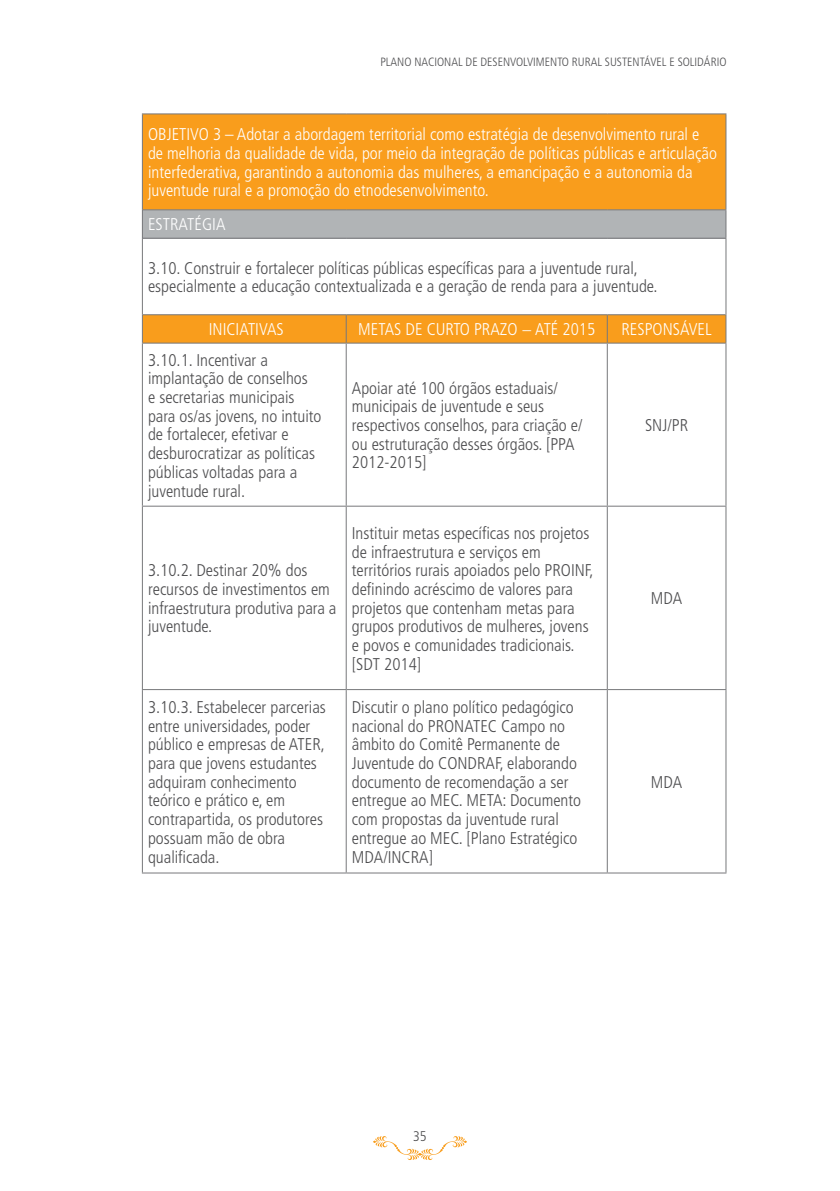
<style>
.page{position:relative;width:840px;height:1191px;background:#fff}
.page>*{position:absolute;margin:0;border:0;box-sizing:border-box;transform-origin:0 0}
.t1{font:300 condensed 17px/18.6px "Frutiger LT Std";color:#4d4d4f}
.t2{font:300 condensed 17px/18.6px "Frutiger LT Std";color:#fff}
.t3{font:300 condensed 14px "Frutiger LT Std";color:#4d4d4f}
.t4{font:300 condensed 12px "Frutiger LT Std";color:#4d4d4f}
</style>
<div class="page">
<svg style="left:373px;top:1136px;width:93px;height:24px"></svg>
<svg style="left:143px;top:114px;width:582px;height:228px;fill:#f99d1c"></svg>
<div style="left:142px;top:210px;width:583px;height:28px;background:#b1b4b6"></div>
<svg style="left:142px;top:210px;width:1px;height:28px"></svg>
<hr style="left:143px;top:209px;width:203px;height:1px;background:#77787b">
<hr style="left:346px;top:209px;width:261px;height:1px;background:#77787b">
<hr style="left:607px;top:209px;width:119px;height:1px;background:#77787b">
<svg style="left:725px;top:210px;width:1px;height:28px"></svg>
<hr style="left:143px;top:238px;width:203px;height:1px;background:#77787b">
<hr style="left:346px;top:238px;width:261px;height:1px;background:#77787b">
<hr style="left:607px;top:238px;width:119px;height:1px;background:#77787b">
<hr style="left:142px;top:113px;width:204px;height:1px;background:#77787b">
<hr style="left:142px;top:114px;width:1px;height:96px;background:#77787b">
<hr style="left:346px;top:113px;width:261px;height:1px;background:#77787b">
<hr style="left:607px;top:113px;width:119px;height:1px;background:#77787b">
<hr style="left:725px;top:114px;width:1px;height:95px;background:#77787b">
<hr style="left:142px;top:238px;width:1px;height:77px;background:#77787b">
<hr style="left:725px;top:239px;width:1px;height:76px;background:#77787b">
<svg style="left:142px;top:315px;width:1px;height:27px"></svg>
<svg style="left:725px;top:315px;width:1px;height:27px"></svg>
<hr style="left:142px;top:342px;width:204px;height:1px;background:#77787b">
<hr style="left:142px;top:343px;width:1px;height:162px;background:#77787b">
<hr style="left:346px;top:342px;width:261px;height:1px;background:#77787b">
<hr style="left:607px;top:342px;width:119px;height:1px;background:#77787b">
<hr style="left:725px;top:343px;width:1px;height:162px;background:#77787b">
<hr style="left:142px;top:506px;width:1px;height:183px;background:#77787b">
<hr style="left:725px;top:506px;width:1px;height:183px;background:#77787b">
<hr style="left:142px;top:690px;width:1px;height:182px;background:#77787b">
<hr style="left:725px;top:690px;width:1px;height:182px;background:#77787b">
<hr style="left:143px;top:314px;width:203px;height:1px;background:#77787b">
<hr style="left:346px;top:314px;width:261px;height:1px;background:#77787b">
<svg style="left:345px;top:315px;width:1px;height:27px"></svg>
<hr style="left:607px;top:314px;width:118px;height:1px;background:#77787b">
<svg style="left:606px;top:315px;width:1px;height:27px"></svg>
<hr style="left:345px;top:343px;width:1px;height:162px;background:#77787b">
<hr style="left:606px;top:343px;width:1px;height:162px;background:#77787b">
<hr style="left:345px;top:506px;width:1px;height:183px;background:#77787b">
<hr style="left:606px;top:506px;width:1px;height:183px;background:#77787b">
<hr style="left:345px;top:690px;width:1px;height:182px;background:#77787b">
<hr style="left:606px;top:690px;width:1px;height:182px;background:#77787b">
<hr style="left:142px;top:505px;width:204px;height:1px;background:#77787b">
<hr style="left:346px;top:505px;width:261px;height:1px;background:#77787b">
<hr style="left:607px;top:505px;width:119px;height:1px;background:#77787b">
<hr style="left:142px;top:689px;width:204px;height:1px;background:#77787b">
<hr style="left:346px;top:689px;width:261px;height:1px;background:#77787b">
<hr style="left:607px;top:689px;width:119px;height:1px;background:#77787b">
<hr style="left:142px;top:872px;width:204px;height:1px;background:#77787b">
<hr style="left:346px;top:872px;width:261px;height:1px;background:#77787b">
<hr style="left:607px;top:872px;width:119px;height:1px;background:#77787b">
<p class="t4" style="left:380px;top:55px;width:347px">PLANO NACIONAL DE DESENVOLVIMENTO RURAL SUSTENTÁVEL E SOLIDÁRIO</p>
<p class="t2" style="left:148px;top:125px;width:570px">OBJETIVO 3 – Adotar a abordagem territorial como estratégia de desenvolvimento rural e de melhoria da qualidade de vida, por meio da integração de políticas públicas e articulação interfederativa, garantindo a autonomia das mulheres, a emancipação e a autonomia da juventude rural e a promoção do etnodesenvolvimento.</p>
<p class="t2" style="left:148px;top:215px;width:79px">ESTRATÉGIA</p>
<p class="t1" style="left:148px;top:258px;width:510px">3.10. Construir e fortalecer políticas públicas específicas para a juventude rural, especialmente a educação contextualizada e a geração de renda para a juventude.</p>
<p class="t2" style="left:209px;top:320px;width:76px">INICIATIVAS</p>
<p class="t2" style="left:358px;top:320px;width:238px">METAS DE CURTO PRAZO − ATÉ 2015</p>
<p class="t2" style="left:621px;top:320px;width:92px">RESPONSÁVEL</p>
<p class="t1" style="left:148px;top:350px;width:175px">3.10.1. Incentivar a implantação de conselhos<br>e secretarias municipais para os/as jovens, no intuito de fortalecer, efetivar e desburocratizar as políticas públicas voltadas para a juventude rural.</p>
<p class="t1" style="left:351px;top:379px;width:232px">Apoiar até 100 órgãos estaduais/ municipais de juventude e seus respectivos conselhos, para criação e/ ou estruturação desses órgãos. [PPA<br>2012-2015]</p>
<p class="t1" style="left:644px;top:416px;width:45px">SNJ/PR</p>
<p class="t1" style="left:148px;top:561px;width:190px">3.10.2. Destinar 20% dos recursos de investimentos em infraestrutura produtiva para a juventude.</p>
<p class="t1" style="left:351px;top:524px;width:243px">Instituir metas específicas nos projetos de infraestrutura e serviços em territórios rurais apoiados pelo PROINF, definindo acréscimo de valores para projetos que contenham metas para grupos produtivos de mulheres, jovens e povos e comunidades tradicionais. [SDT 2014]</p>
<p class="t1" style="left:148px;top:698px;width:179px">3.10.3. Estabelecer parcerias entre universidades, poder público e empresas de ATER, para que jovens estudantes adquiram conhecimento teórico e prático e, em contrapartida, os produtores possuam mão de obra qualificada.</p>
<p class="t1" style="left:351px;top:698px;width:231px">Discutir o plano político pedagógico nacional do PRONATEC Campo no âmbito do Comitê Permanente de<br>Juventude do CONDRAF, elaborando documento de recomendação a ser entregue ao MEC. META: Documento com propostas da juventude rural entregue ao MEC. [Plano Estratégico<br>MDA/INCRA]</p>
<p class="t1" style="left:650px;top:589px;width:33px">MDA</p>
<p class="t1" style="left:650px;top:772px;width:33px">MDA</p>
<p class="t3" style="left:413px;top:1128px;width:15px">35</p>
</div>
